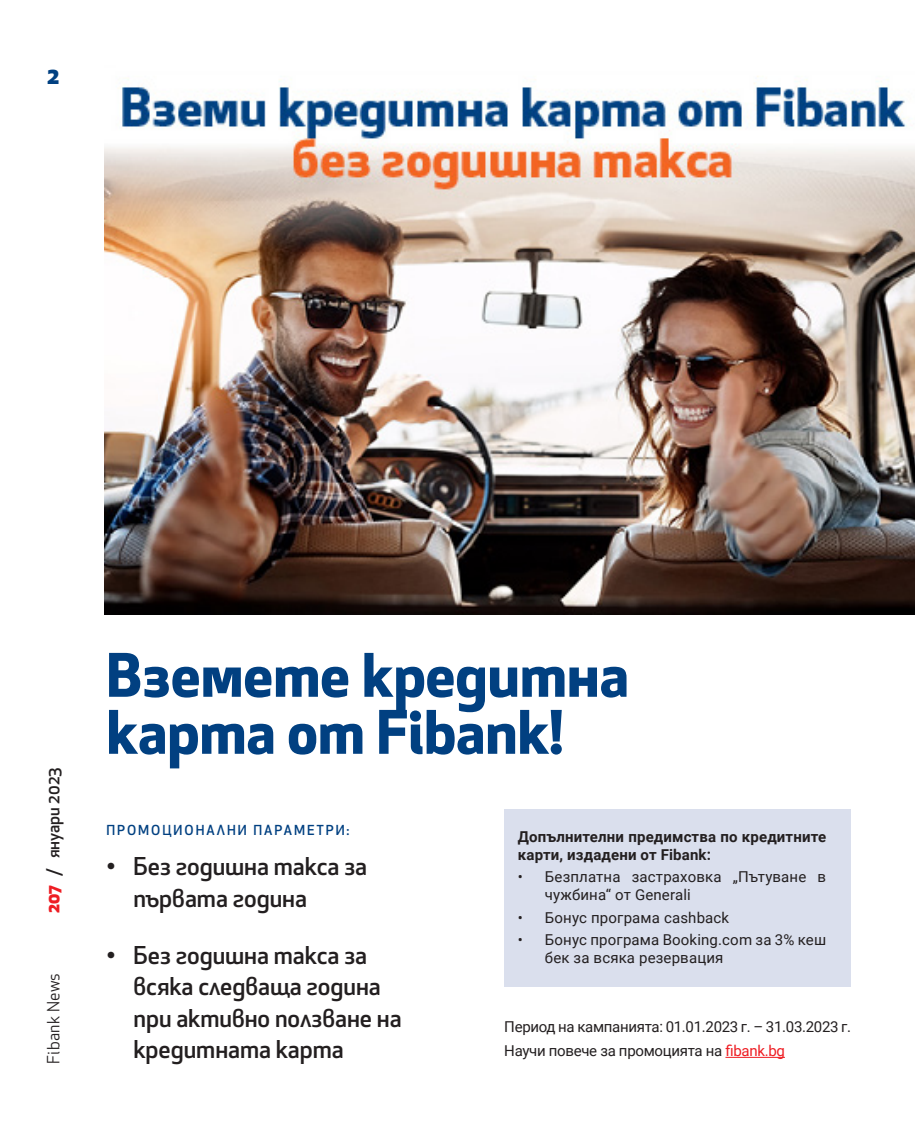
<style>
.page{position:relative;width:915px;height:1127px;background:#fff}
.page>*{position:absolute;margin:0;border:0;box-sizing:border-box;transform-origin:0 0}
.t1{font:700 58.5px/57px "Apex Bg";color:#014081}
.t2{font:500 24px/31.5px "Apex Bg";color:#231f20}
.t3{font:800 22.5px "Apex Bg";color:#014081}
.t4{font:500 16.5px "Apex Bg";color:#231f20}
.t5{font:16.5px "Apex Bg";letter-spacing:.02em;color:#231f20}
.Body_-_No_Align{font:15px/18px "Roboto";letter-spacing:.01em;color:#231f20}
.Body_-_No_Align-2{font:15px "Roboto";letter-spacing:-.02em;color:#231f20}
.Body_-_No_Align-3{font:700 15px/18px "Roboto";letter-spacing:.01em;color:#231f20}
.Accent{font:500 13.5px "Apex Bg";letter-spacing:.15em;color:#014081}
.s1{font-weight:800;color:#ee1d23}
.s2{color:#ee1d23}
</style>
<div class="page">
<div style="left:504px;top:809px;width:346px;height:177px;background:#dadfed"></div>
<img style="left:104px;top:76px;width:810px;height:538px">
<hr style="left:725px;top:1057px;width:59px;height:1px;background:#ee1d23">
<h3 class="t3" style="left:47px;top:60px;width:14px">2</h3>
<p class="t4" style="left:42px;top:913px;width:147px;rotate:-90deg"><span class="s1">207</span> / януари 2023</p>
<p class="t5" style="left:43px;top:1064px;width:93px;rotate:-90deg">Fibank News</p>
<p class="t1" style="left:106px;top:644px;width:523px">Вземете кредитна карта от Fibank!</p>
<p class="Accent" style="left:106px;top:821px;width:244px">ПРОМОЦИОНАЛНИ ПАРАМЕТРИ:</p>
<p class="t2" style="left:133px;top:850px;width:235px;text-indent:-27px">• Без годишна такса за първата година</p>
<p class="t2" style="left:133px;top:939px;width:270px;text-indent:-27px">• Без годишна такса за всяка следваща година при активно ползване на кредитната карта</p>
<p class="Body_-_No_Align-3" style="left:517px;top:827px;width:309px">Допълнителни предимства по кредитните карти, издадени от Fibank:</p>
<p class="Body_-_No_Align" style="left:544px;top:867px;width:283px;text-indent:-27px">• Безплатна застраховка „Пътуване в чужбина“ от Generali</p>
<p class="Body_-_No_Align" style="left:517px;top:907px;width:213px">• Бонус програма cashback</p>
<p class="Body_-_No_Align" style="left:544px;top:930px;width:283px;text-indent:-27px">• Бонус програма Booking.com за 3% кеш бек за всяка резервация</p>
<p class="Body_-_No_Align-2" style="left:504px;top:1016px;width:348px">Период на кампанията: 01.01.2023 г. – 31.03.2023 г.</p>
<p class="Body_-_No_Align-2" style="left:504px;top:1040px;width:282px">Научи повече за промоцията на <span class="s2">fibank.bg</span></p>
</div>
